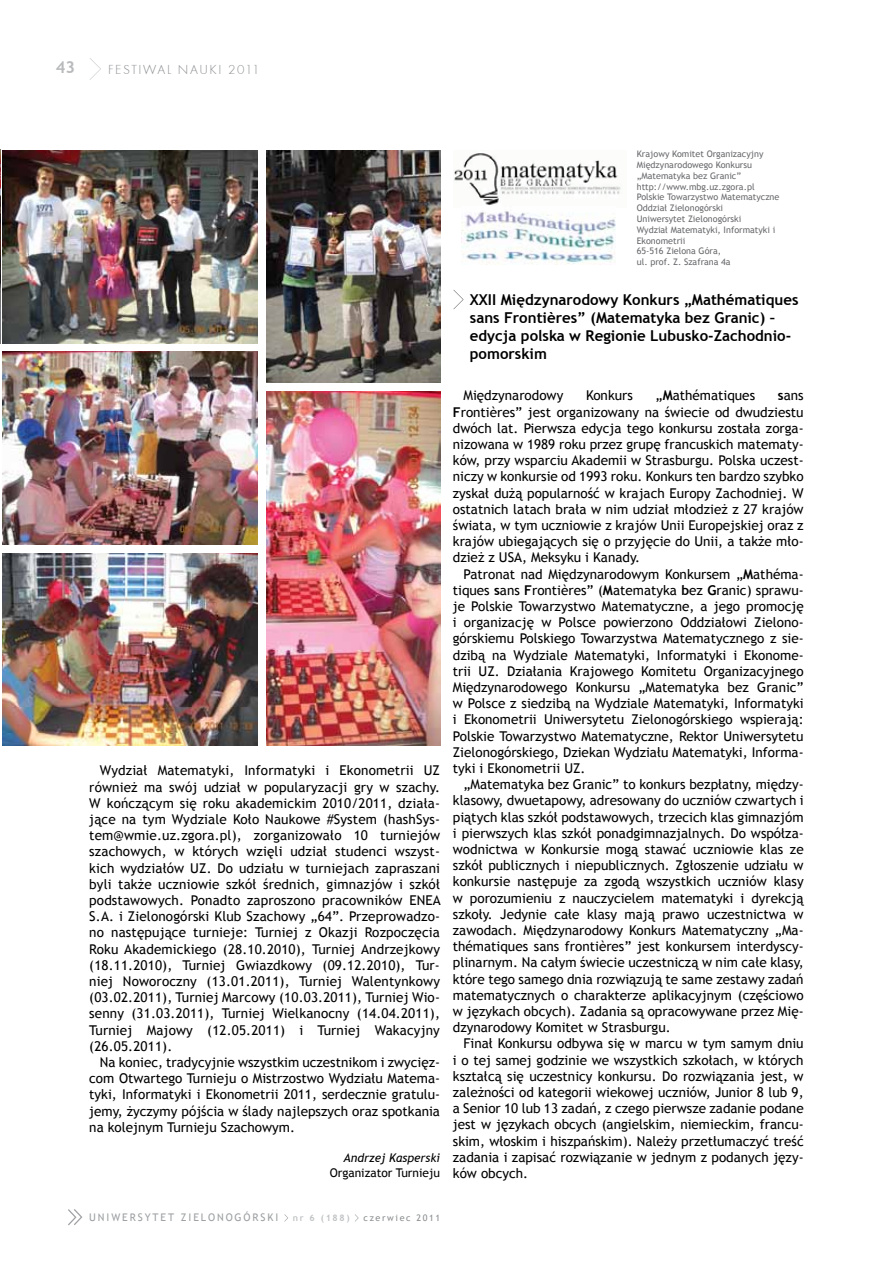
<style>
.page{position:relative;width:893px;height:1263px;background:#fff}
.page>*{position:absolute;margin:0;border:0;box-sizing:border-box;transform-origin:0 0}
.t1{font:700 16.5px "Trebuchet MS";color:#b8babc}
.t2{font:700 15px/18px "Trebuchet MS";color:#000}
.t3{font:13.5px/16.2px "Trebuchet MS";color:#000;text-align:justify}
.t4{font:13.5px "Futura TEE Ligh";letter-spacing:.12em;color:#8a8c8e}
.t5{font:12px "Trebuchet MS";color:#000}
.t6{font:italic 12px "Trebuchet MS";color:#000}
.t7{font:10.5px "Trebuchet MS";letter-spacing:.18em;color:#9da0a2}
.t8{font:9px/10.8px "Trebuchet MS";color:#696a6d}
.t9{font:9px "Trebuchet MS";letter-spacing:.18em;color:#8a8c8e}
.t10{font:700 9px "Trebuchet MS";color:#c0c2c4}
.s1{font-weight:700}
</style>
<div class="page">
<svg style="left:90px;top:58px;width:11px;height:22px"></svg>
<svg style="left:68px;top:1209px;width:14px;height:16px"></svg>
<svg style="left:355px;top:1214px;width:4px;height:8px"></svg>
<img style="left:266px;top:391px;width:174px;height:355px">
<img style="left:266px;top:151px;width:174px;height:232px">
<img style="left:0;top:149px;width:1px;height:194px">
<img style="left:2px;top:553px;width:256px;height:193px">
<img style="left:2px;top:352px;width:256px;height:192px">
<img style="left:2px;top:151px;width:256px;height:192px">
<img style="left:454px;top:153px;width:167px;height:53px">
<img style="left:462px;top:211px;width:154px;height:53px">
<svg style="left:453px;top:290px;width:11px;height:19px"></svg>
<p class="t1" style="left:56px;top:57px;width:21px">43</p>
<p class="t4" style="left:108px;top:61px;width:153px">FESTIWAL NAUKI 2011</p>
<p class="t3" style="left:89px;top:763px;width:353px;text-indent:11px">Wydział Matematyki, Informatyki i Ekonometrii UZ również ma swój udział w popularyzacji gry w szachy.<br>W kończącym się roku akademickim 2010/2011, działa&shy;jące na tym Wydziale Koło Naukowe #System (hashSys&shy;tem@wmie.uz.zgora.pl), zorganizowało 10 turniejów szachowych, w których wzięli udział studenci wszyst&shy;kich wydziałów UZ. Do udziału w turniejach zapraszani byli także uczniowie szkół średnich, gimnazjów i szkół podstawowych. Ponadto zaproszono pracowników ENEA S.A. i Zielonogórski Klub Szachowy „64”. Przeprowadzo&shy;no następujące turnieje: Turniej z Okazji Rozpoczęcia Roku Akademickiego (28.10.2010), Turniej Andrzejkowy (18.11.2010), Turniej Gwiazdkowy (09.12.2010), Tur&shy;niej Noworoczny (13.01.2011), Turniej Walentynkowy (03.02.2011), Turniej Marcowy (10.03.2011), Turniej Wio&shy;senny (31.03.2011), Turniej Wielkanocny (14.04.2011), Turniej Majowy (12.05.2011) i Turniej Wakacyjny (26.05.2011).</p>
<p class="t3" style="left:89px;top:1054px;width:352px;text-indent:11px">Na koniec, tradycyjnie wszystkim uczestnikom i zwycięz&shy;com Otwartego Turnieju o Mistrzostwo Wydziału Matema&shy;tyki, Informatyki i Ekonometrii 2011, serdecznie gratulu&shy;jemy, życzymy pójścia w ślady najlepszych oraz spotkania na kolejnym Turnieju Szachowym.</p>
<p class="t6" style="left:344px;top:1151px;width:98px">Andrzej Kasperski</p>
<p class="t5" style="left:330px;top:1165px;width:112px">Organizator Turnieju</p>
<p class="t7" style="left:89px;top:1211px;width:191px">UNIWERSYTET ZIELONOGÓRSKI</p>
<p class="t10" style="left:293px;top:1212px;width:58px">nr 6 (188)</p>
<p class="t9" style="left:364px;top:1212px;width:78px">czerwiec 2011</p>
<p class="t8" style="left:637px;top:149px;width:144px">Krajowy Komitet Organizacyjny<br>Międzynarodowego Konkursu „Matematyka bez Granic” http://www.mbg.uz.zgora.pl<br>Polskie Towarzystwo Matematyczne<br>Oddział Zielonogórski<br>Uniwersytet Zielonogórski<br>Wydział Matematyki, Informatyki i<br>Ekonometrii<br>65-516 Zielona Góra,<br>ul. prof. Z. Szafrana 4a</p>
<p class="t2" style="left:470px;top:291px;width:330px">XXII Międzynarodowy Konkurs „Mathématiques sans Frontières” (Matematyka bez Granic) – edycja polska w Regionie Lubusko-Zachodnio&shy;pomorskim</p>
<p class="t3" style="left:463px;top:388px;width:101px">Międzynarodowy</p>
<p class="t3" style="left:586px;top:388px;width:48px">Konkurs</p>
<p class="t3" style="left:656px;top:388px;width:101px">„<span class="s1">M</span>athématiques</p>
<p class="t3" style="left:453px;top:388px;width:352px;text-indent:325px"><span class="s1">s</span>ans <span class="s1">F</span>rontières” jest organizowany na świecie od dwudziestu dwóch lat. Pierwsza edycja tego konkursu została zorga&shy;nizowana w 1989 roku przez grupę francuskich matematy&shy;ków, przy wsparciu Akademii w Strasburgu. Polska uczest&shy;niczy w konkursie od 1993 roku. Konkurs ten bardzo szybko zyskał dużą popularność w krajach Europy Zachodniej. W ostatnich latach brała w nim udział młodzież z 27 krajów świata, w tym uczniowie z krajów Unii Europejskiej oraz z krajów ubiegających się o przyjęcie do Unii, a także mło&shy;dzież z USA, Meksyku i Kanady.</p>
<p class="t3" style="left:453px;top:566px;width:352px;text-indent:11px">Patronat nad Międzynarodowym Konkursem „<span class="s1">M</span>athéma&shy;tiques <span class="s1">s</span>ans <span class="s1">F</span>rontières” (<span class="s1">M</span>atematyka <span class="s1">b</span>ez <span class="s1">G</span>ranic) sprawu&shy;je Polskie Towarzystwo Matematyczne, a jego promocję i organizację w Polsce powierzono Oddziałowi Zielono&shy;górskiemu Polskiego Towarzystwa Matematycznego z sie&shy;dzibą na Wydziale Matematyki, Informatyki i Ekonome&shy;trii UZ. Działania Krajowego Komitetu Organizacyjnego Międzynarodowego Konkursu „Matematyka bez Granic” w Polsce z siedzibą na Wydziale Matematyki, Informatyki i Ekonometrii Uniwersytetu Zielonogórskiego wspierają:<br>Polskie Towarzystwo Matematyczne, Rektor Uniwersytetu Zielonogórskiego, Dziekan Wydziału Matematyki, Informa&shy;tyki i Ekonometrii UZ.</p>
<p class="t3" style="left:453px;top:776px;width:352px;text-indent:11px">„Matematyka bez Granic” to konkurs bezpłatny, między&shy;klasowy, dwuetapowy, adresowany do uczniów czwartych i piątych klas szkół podstawowych, trzecich klas gimnazjóm i pierwszych klas szkół ponadgimnazjalnych. Do współza&shy;wodnictwa w Konkursie mogą stawać uczniowie klas ze szkół publicznych i niepublicznych. Zgłoszenie udziału w konkursie następuje za zgodą wszystkich uczniów klasy w porozumieniu z nauczycielem matematyki i dyrekcją szkoły. Jedynie całe klasy mają prawo uczestnictwa w zawodach. Międzynarodowy Konkurs Matematyczny „Ma&shy;thématiques sans frontières” jest konkursem interdyscy&shy;plinarnym. Na całym świecie uczestniczą w nim całe klasy, które tego samego dnia rozwiązują te same zestawy zadań matematycznych o charakterze aplikacyjnym (częściowo w językach obcych). Zadania są opracowywane przez Mię&shy;dzynarodowy Komitet w Strasburgu.</p>
<p class="t3" style="left:453px;top:1036px;width:352px;text-indent:11px">Finał Konkursu odbywa się w marcu w tym samym dniu i o tej samej godzinie we wszystkich szkołach, w których kształcą się uczestnicy konkursu. Do rozwiązania jest, w zależności od kategorii wiekowej uczniów, Junior 8 lub 9, a Senior 10 lub 13 zadań, z czego pierwsze zadanie podane jest w językach obcych (angielskim, niemieckim, francu&shy;skim, włoskim i hiszpańskim). Należy przetłumaczyć treść zadania i zapisać rozwiązanie w jednym z podanych języ&shy;ków obcych.</p>
</div>
